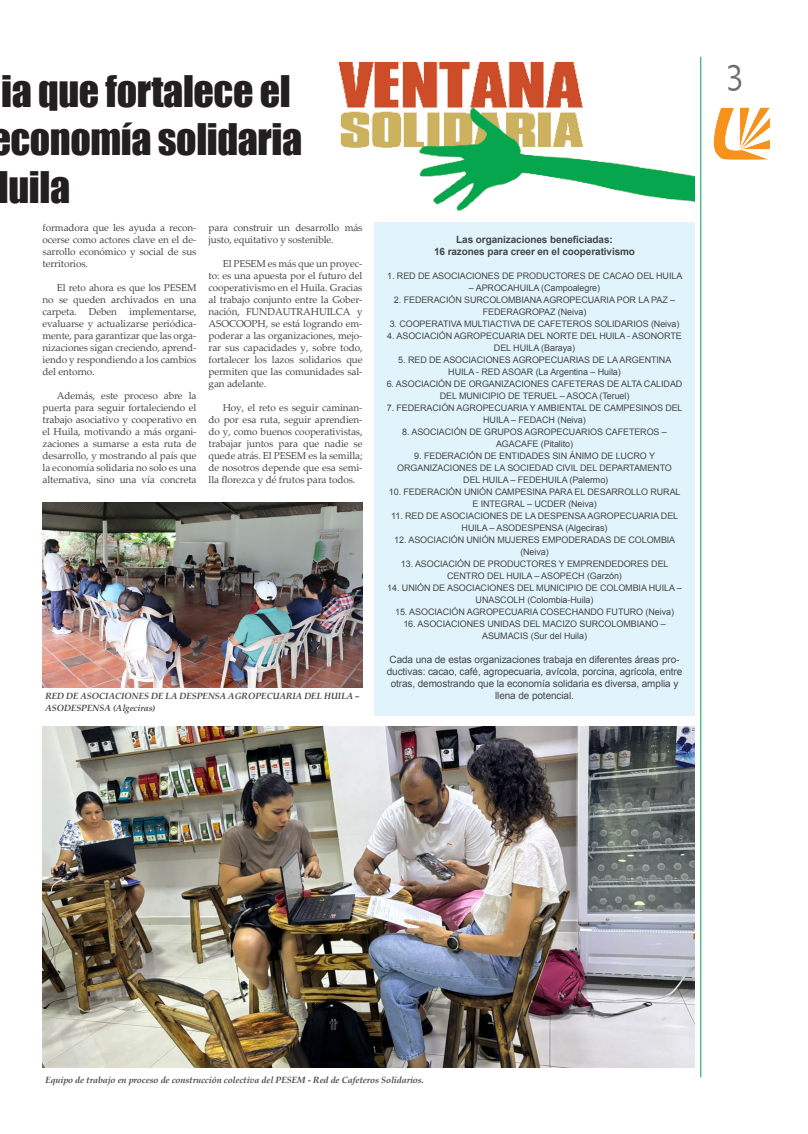
<style>
.page{position:relative;width:808px;height:1134px;background:#fff}
.page>*{position:absolute;margin:0;border:0;box-sizing:border-box;transform-origin:0 0}
.t1{font:40px "Impact";letter-spacing:-.01em;color:#231f20}
.t2{font:300 condensed 40px "Abadi";color:#6c6d70}
.CUERPO_DE_TEXTO{font:10px/12px "Palatino Linotype";letter-spacing:-.01em;color:#454647;text-align:justify}
.CUERPO_RECUADRO{font:10px/12px "Arial";letter-spacing:-.01em;color:#454647;text-align:center}
.CUERPO_RECUADRO-2{font:700 10px "Arial";letter-spacing:-.01em;color:#454647}
.CUERPO_RECUADRO-3{font:9px/12px "Arial";letter-spacing:-.01em;color:#454647;text-align:center}
.PIE_DE_FOTO_con_viñe{font:italic 700 9px "Book Antiqua";letter-spacing:-.01em;color:#454647}
</style>
<div class="page">
<img style="left:713px;top:107px;width:57px;height:53px">
<img style="left:338px;top:61px;width:356px;height:150px">
<hr style="left:700px;top:57px;width:1px;height:1020px;background:#00a54f">
<img style="left:43px;top:727px;width:651px;height:340px">
<img style="left:43px;top:502px;width:320px;height:185px">
<div style="left:375px;top:223px;width:319px;height:493px;background:#e1f4fc"></div>
<h1 class="t1" style="left:1px;top:60px;width:291px">ia que fortalece el</h1>
<h1 class="t1" style="left:-10px;top:108px;width:313px">economía solidaria</h1>
<h1 class="t1" style="left:8px;top:156px;width:63px">uila</h1>
<p class="CUERPO_DE_TEXTO" style="left:43px;top:221px;width:156px">formadora que les ayuda a recon&shy;ocerse como actores clave en el de&shy;sarrollo económico y social de sus territorios.</p>
<p class="CUERPO_DE_TEXTO" style="left:43px;top:281px;width:156px;text-indent:14px">El reto ahora es que los PESEM no se queden archivados en una carpeta. Deben implementarse, evaluarse y actualizarse periódica&shy;mente, para garantizar que las orga&shy;nizaciones sigan creciendo, aprend&shy;iendo y respondiendo a los cambios del entorno.</p>
<p class="CUERPO_DE_TEXTO" style="left:43px;top:389px;width:156px;text-indent:14px">Además, este proceso abre la puerta para seguir fortaleciendo el trabajo asociativo y cooperativo en el Huila, motivando a más organi&shy;zaciones a sumarse a esta ruta de desarrollo, y mostrando al país que la economía solidaria no solo es una alternativa, sino una vía concreta</p>
<p class="CUERPO_DE_TEXTO" style="left:209px;top:221px;width:155px">para construir un desarrollo más justo, equitativo y sostenible.</p>
<p class="CUERPO_DE_TEXTO" style="left:209px;top:257px;width:156px;text-indent:14px">El PESEM es más que un proyec&shy;to: es una apuesta por el futuro del cooperativismo en el Huila. Gracias al trabajo conjunto entre la Gober&shy;nación, FUNDAUTRAHUILCA y ASOCOOPH, se está logrando em&shy;poderar a las organizaciones, mejo&shy;rar sus capacidades y, sobre todo, fortalecer los lazos solidarios que permiten que las comunidades sal&shy;gan adelante.</p>
<p class="CUERPO_DE_TEXTO" style="left:209px;top:401px;width:155px;text-indent:14px">Hoy, el reto es seguir caminan&shy;do por esa ruta, seguir aprendien&shy;do y, como buenos cooperativistas, trabajar juntos para que nadie se quede atrás. El PESEM es la semilla; de nosotros depende que esa semi&shy;lla florezca y dé frutos para todos.</p>
<p class="CUERPO_RECUADRO-2" style="left:456px;top:233px;width:158px">Las organizaciones beneficiadas:</p>
<p class="CUERPO_RECUADRO-2" style="left:434px;top:245px;width:202px">16 razones para creer en el cooperativismo</p>
<p class="CUERPO_RECUADRO-3" style="left:387px;top:270px;width:297px">1. RED DE ASOCIACIONES DE PRODUCTORES DE CACAO DEL HUILA</p>
<p class="CUERPO_RECUADRO-3" style="left:469px;top:282px;width:133px">– APROCAHUILA (Campoalegre)</p>
<p class="CUERPO_RECUADRO-3" style="left:394px;top:294px;width:283px">2. FEDERACIÓN SURCOLOMBIANA AGROPECUARIA POR LA PAZ –<br>FEDERAGROPAZ (Neiva)</p>
<p class="CUERPO_RECUADRO-3" style="left:390px;top:318px;width:291px">3. COOPERATIVA MULTIACTIVA DE CAFETEROS SOLIDARIOS (Neiva)</p>
<p class="CUERPO_RECUADRO-3" style="left:387px;top:330px;width:296px">4. ASOCIACIÓN AGROPECUARIA DEL NORTE DEL HUILA - ASONORTE<br>DEL HUILA (Baraya)</p>
<p class="CUERPO_RECUADRO-3" style="left:398px;top:354px;width:274px">5. RED DE ASOCIACIONES AGROPECUARIAS DE LA ARGENTINA</p>
<p class="CUERPO_RECUADRO-3" style="left:448px;top:366px;width:174px">HUILA - RED ASOAR (La Argentina – Huila)</p>
<p class="CUERPO_RECUADRO-3" style="left:387px;top:378px;width:297px">6. ASOCIACIÓN DE ORGANIZACIONES CAFETERAS DE ALTA CALIDAD<br>DEL MUNICIPIO DE TERUEL – ASOCA (Teruel)</p>
<p class="CUERPO_RECUADRO-3" style="left:387px;top:402px;width:297px">7. FEDERACIÓN AGROPECUARIA Y AMBIENTAL DE CAMPESINOS DEL<br>HUILA – FEDACH (Neiva)</p>
<p class="CUERPO_RECUADRO-3" style="left:402px;top:426px;width:266px">8. ASOCIACIÓN DE GRUPOS AGROPECUARIOS CAFETEROS –</p>
<p class="CUERPO_RECUADRO-3" style="left:496px;top:438px;width:78px">AGACAFE (Pitalito)</p>
<p class="CUERPO_RECUADRO-3" style="left:414px;top:450px;width:242px">9. FEDERACIÓN DE ENTIDADES SIN ÁNIMO DE LUCRO Y</p>
<p class="CUERPO_RECUADRO-3" style="left:397px;top:462px;width:276px">ORGANIZACIONES DE LA SOCIEDAD CIVIL DEL DEPARTAMENTO</p>
<p class="CUERPO_RECUADRO-3" style="left:463px;top:474px;width:147px">DEL HUILA – FEDEHUILA (Palermo)</p>
<p class="CUERPO_RECUADRO-3" style="left:389px;top:486px;width:293px">10. FEDERACIÓN UNIÓN CAMPESINA PARA EL DESARROLLO RURAL<br>E INTEGRAL – UCDER (Neiva)</p>
<p class="CUERPO_RECUADRO-3" style="left:391px;top:510px;width:289px">11. RED DE ASOCIACIONES DE LA DESPENSA AGROPECUARIA DEL<br>HUILA – ASODESPENSA (Algeciras)</p>
<p class="CUERPO_RECUADRO-3" style="left:394px;top:534px;width:282px">12. ASOCIACIÓN UNIÓN MUJERES EMPODERADAS DE COLOMBIA (Neiva)</p>
<p class="CUERPO_RECUADRO-3" style="left:401px;top:558px;width:269px">13. ASOCIACIÓN DE PRODUCTORES Y EMPRENDEDORES DEL</p>
<p class="CUERPO_RECUADRO-3" style="left:447px;top:570px;width:176px">CENTRO DEL HUILA – ASOPECH (Garzón)</p>
<p class="CUERPO_RECUADRO-3" style="left:387px;top:582px;width:296px">14. UNIÓN DE ASOCIACIONES DEL MUNICIPIO DE COLOMBIA HUILA –<br>UNASCOLH (Colombia-Huila)</p>
<p class="CUERPO_RECUADRO-3" style="left:395px;top:606px;width:280px">15. ASOCIACIÓN AGROPECUARIA COSECHANDO FUTURO (Neiva)</p>
<p class="CUERPO_RECUADRO-3" style="left:403px;top:618px;width:264px">16. ASOCIACIONES UNIDAS DEL MACIZO SURCOLOMBIANO –</p>
<p class="CUERPO_RECUADRO-3" style="left:482px;top:630px;width:106px">ASUMACIS (Sur del Huila)</p>
<p class="CUERPO_RECUADRO" style="left:387px;top:654px;width:297px">Cada una de estas organizaciones trabaja en diferentes áreas pro&shy;ductivas: cacao, café, agropecuaria, avícola, porcina, agrícola, entre otras, demostrando que la economía solidaria es diversa, amplia y</p>
<p class="PIE_DE_FOTO_con_viñe" style="left:45px;top:690px;width:316px">RED DE ASOCIACIONES DE LA DESPENSA AGROPECUARIA DEL HUILA –</p>
<p class="CUERPO_RECUADRO" style="left:495px;top:690px;width:80px">llena de potencial.</p>
<p class="PIE_DE_FOTO_con_viñe" style="left:45px;top:702px;width:112px">ASODESPENSA (Algeciras)</p>
<p class="t2" style="left:725px;top:54px;width:20px">3</p>
<p class="PIE_DE_FOTO_con_viñe" style="left:45px;top:1074px;width:380px">Equipo de trabajo en proceso de construcción colectiva del PESEM - Red de Cafeteros Solidarios.</p>
</div>
